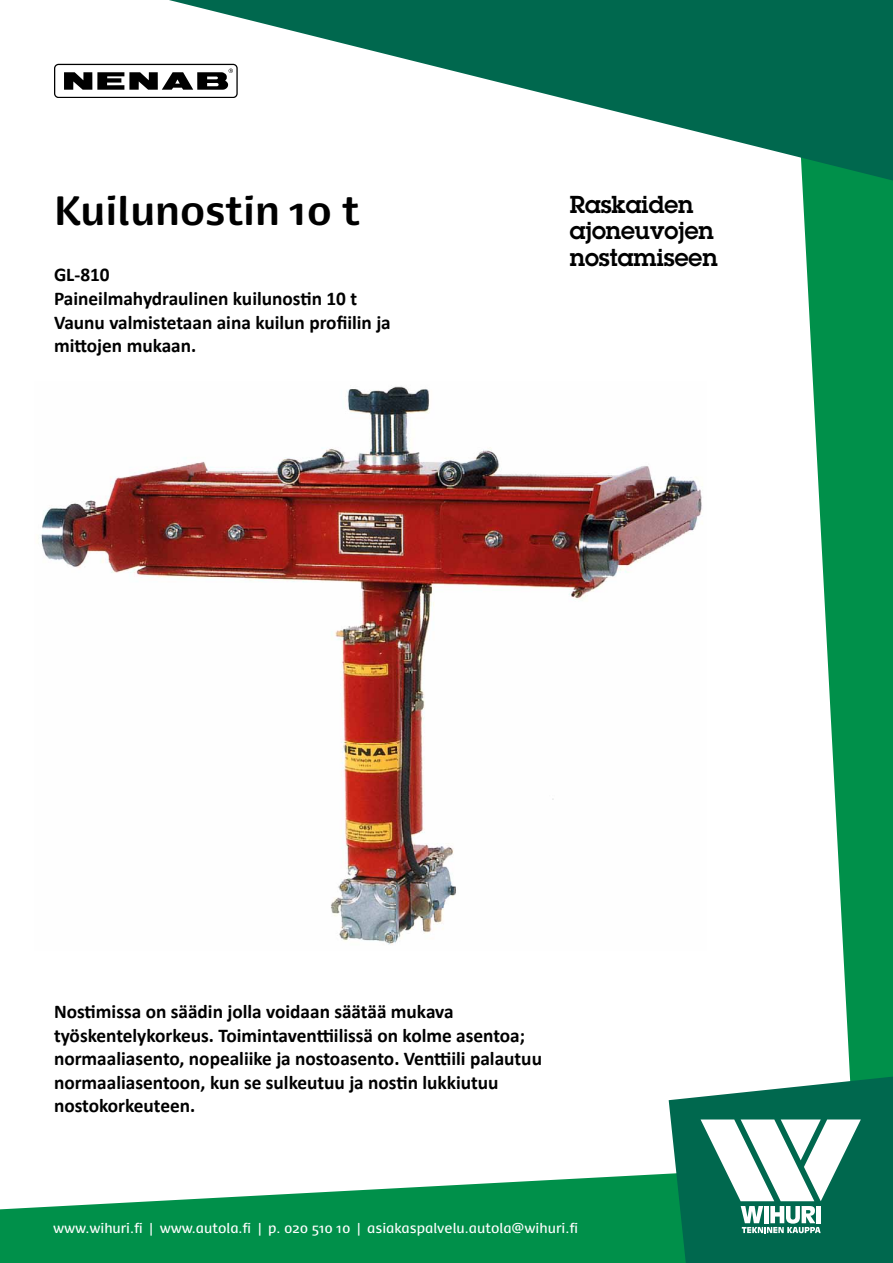
<style>
.page{position:relative;width:893px;height:1263px;background:#fff}
.page>*{position:absolute;margin:0;border:0;box-sizing:border-box;transform-origin:0 0}
.t1{font:700 39px "Dancer Pro";color:#000}
.t2{font:600 24px/26.5px "Lubalin Graph Std";color:#000}
.t3{font:700 19.5px/23.5px "Calibri";color:#000}
.t4{font:13.5px "Dancer Pro";color:#fff}
</style>
<div class="page">
<svg style="left:802px;top:181px;width:91px;height:895px;fill:#00904a"></svg>
<svg style="left:0;top:1173px;width:669px;height:90px;fill:#00904a"></svg>
<svg style="left:669px;top:1076px;width:224px;height:187px"></svg>
<svg style="left:169px;top:0;width:724px;height:181px;fill:#00684e"></svg>
<svg style="left:54px;top:64px;width:183px;height:33px"></svg>
<div style="left:55px;top:65px;width:181px;height:32px;background:#fff;border-radius:3px"></div>
<svg style="left:64px;top:69px;width:169px;height:21px"></svg>
<img style="left:40px;top:386px;width:662px;height:559px">
<h1 class="t1" style="left:54px;top:182px;width:307px">Kuilunostin 10 t</h1>
<p class="t3" style="left:54px;top:262px;width:338px">GL-810<br>Paineilmahydraulinen kuilunostin 10 t<br>Vaunu valmistetaan aina kuilun profiilin ja mittojen mukaan.</p>
<p class="t2" style="left:570px;top:191px;width:149px">Raskaiden ajoneuvojen nostamiseen</p>
<p class="t3" style="left:54px;top:999px;width:490px">Nostimissa on säädin jolla voidaan säätää mukava työskentelykorkeus. Toimintaventtiilissä on kolme asentoa; normaaliasento, nopealiike ja nostoasento. Venttiili palautuu normaaliasentoon, kun se sulkeutuu ja nostin lukkiutuu nostokorkeuteen.</p>
<p class="t4" style="left:53px;top:1219px;width:526px">www.wihuri.fi | www.autola.fi | p. 020 510 10 | asiakaspalvelu.autola@wihuri.fi</p>
</div>
